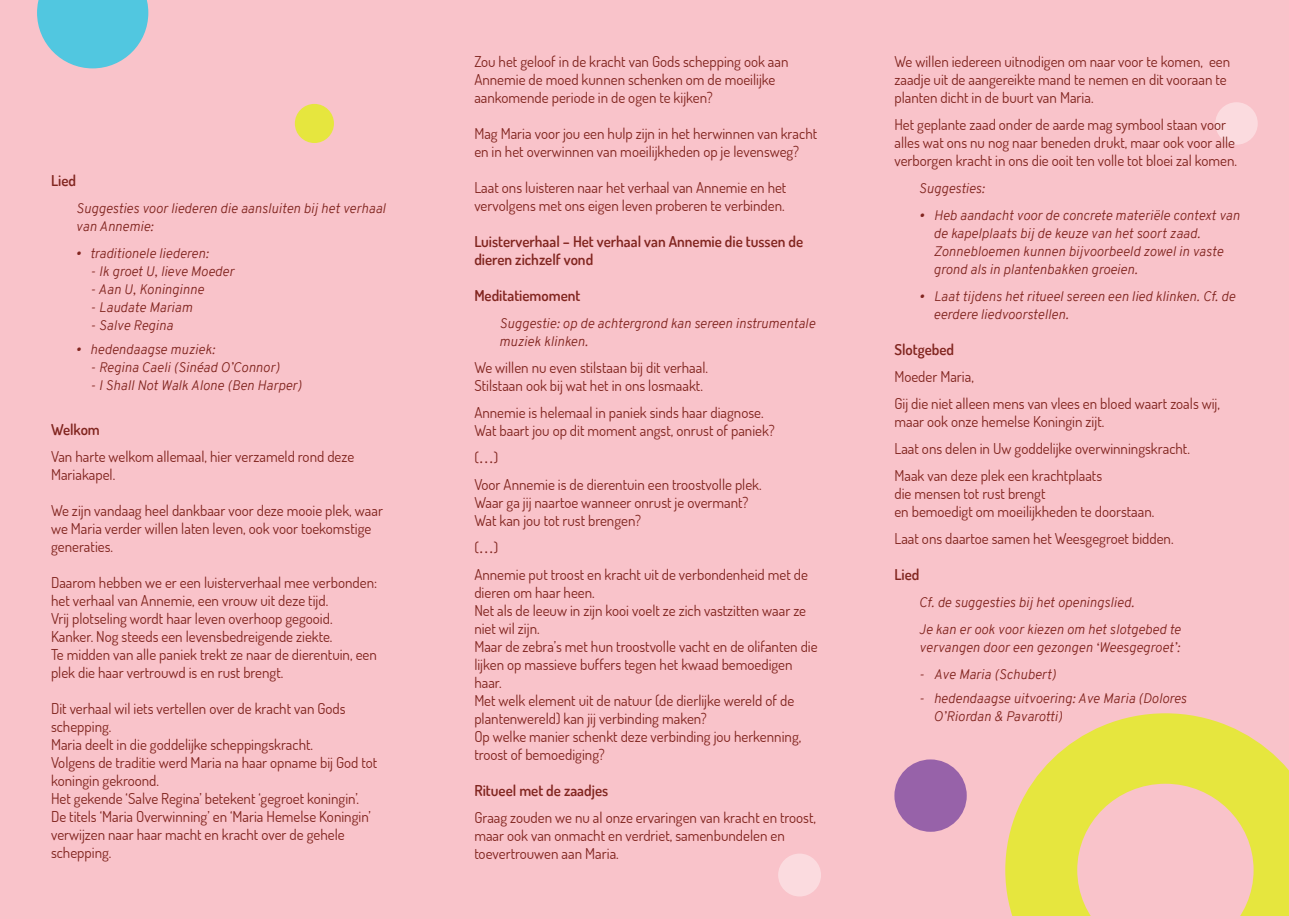
<style>
.page{position:relative;width:1289px;height:919px;background:#fff}
.page>*{position:absolute;margin:0;border:0;box-sizing:border-box;transform-origin:0 0}
.t1{font:15px/18px "Dosis";color:#81251f}
.t2{font:600 15px/18px "Dosis";color:#81251f}
.t3{font:italic 300 13.5px/18px "Overpass";color:#81251f}
.s1{font-family:"Myriad Pro"}
</style>
<div class="page">
<div style="left:0;top:0;width:1288px;height:918px;background:#f9c3ca"></div>
<div style="left:894px;top:759px;width:72px;height:72px;background:#9762a9;border-radius:50%"></div>
<div style="left:1215px;top:102px;width:42px;height:43px;background:#fbdbdf;border-radius:50%"></div>
<div style="left:778px;top:853px;width:43px;height:43px;background:#fbdbdf;border-radius:50%"></div>
<div style="left:295px;top:104px;width:39px;height:39px;background:#e6e63e;border-radius:50%"></div>
<svg style="left:1005px;top:713px;width:282px;height:202px;fill:#e6e63e"></svg>
<svg style="left:37px;top:0;width:111px;height:68px"></svg>
<p class="t2" style="left:51px;top:171px;width:27px">Lied</p>
<p class="t3" style="left:76px;top:199px;width:311px">Suggesties voor liederen die aansluiten bij het verhaal van Annemie:</p>
<p class="t3" style="left:75px;top:244px;width:135px">• traditionele liederen:</p>
<p class="t3" style="left:90px;top:262px;width:145px">- Ik groet U, lieve Moeder</p>
<p class="t3" style="left:90px;top:280px;width:115px">- Aan U, Koninginne</p>
<p class="t3" style="left:90px;top:298px;width:104px">- Laudate Mariam</p>
<p class="t3" style="left:90px;top:316px;width:84px">- Salve Regina</p>
<p class="t3" style="left:75px;top:340px;width:141px">• hedendaagse muziek:</p>
<p class="t3" style="left:90px;top:358px;width:191px">- Regina Caeli (Sinéad O’Connor)</p>
<p class="t3" style="left:90px;top:376px;width:213px">- I Shall Not Walk Alone (Ben Harper)</p>
<p class="t2" style="left:51px;top:420px;width:50px">Welkom</p>
<p class="t1" style="left:51px;top:447px;width:305px">Van harte welkom allemaal, hier verzameld rond deze<br>Mariakapel.</p>
<p class="t1" style="left:51px;top:501px;width:333px">We zijn vandaag heel dankbaar voor deze mooie plek, waar we Maria verder willen laten leven, ook voor toekomstige generaties.</p>
<p class="t1" style="left:51px;top:573px;width:327px">Daarom hebben we er een luisterverhaal mee verbonden: het verhaal van Annemie, een vrouw uit deze tijd.<br>Vrij plotseling wordt haar leven overhoop gegooid.<br>Kanker. Nog steeds een levensbedreigende ziekte.<br>Te midden van alle paniek trekt ze naar de dierentuin, een plek die haar vertrouwd is en rust brengt.</p>
<p class="t1" style="left:51px;top:699px;width:328px">Dit verhaal wil iets vertellen over de kracht van Gods schepping.<br>Maria deelt in die goddelijke scheppingskracht.<br>Volgens de traditie werd Maria na haar opname bij God tot koningin gekroond.<br>Het gekende ‘Salve Regina’ betekent ‘gegroet koningin’.<br>De titels ‘Maria Overwinning’ en ‘Maria Hemelse Koningin’ verwijzen naar haar macht en kracht over de gehele schepping.</p>
<p class="t1" style="left:474px;top:52px;width:316px">Zou het geloof in de kracht van Gods schepping ook aan<br>Annemie de moed kunnen schenken om de moeilijke aankomende periode in de ogen te kijken?</p>
<p class="t1" style="left:474px;top:124px;width:344px">Mag Maria voor jou een hulp zijn in het herwinnen van kracht en in het overwinnen van moeilijkheden op je levensweg?</p>
<p class="t1" style="left:474px;top:178px;width:313px">Laat ons luisteren naar het verhaal van Annemie en het vervolgens met ons eigen leven proberen te verbinden.</p>
<p class="t2" style="left:474px;top:232px;width:330px">Luisterverhaal – Het verhaal van Annemie die tussen de dieren zichzelf vond</p>
<p class="t2" style="left:474px;top:286px;width:108px">Meditatiemoment</p>
<p class="t3" style="left:499px;top:314px;width:317px">Suggestie: op de achtergrond kan sereen instrumentale muziek klinken.</p>
<p class="t1" style="left:474px;top:358px;width:235px">We willen nu even stilstaan bij dit verhaal.<br>Stilstaan ook bij wat het in ons losmaakt.</p>
<p class="t1" style="left:474px;top:403px;width:302px">Annemie is helemaal in paniek sinds haar diagnose.<br>Wat baart jou op dit moment angst, onrust of paniek?</p>
<p class="t1" style="left:474px;top:443px;width:289px;line-height:27px">(<span class="s1">…</span>)<br>Voor Annemie is de dierentuin een troostvolle plek.</p>
<p class="t1" style="left:474px;top:493px;width:275px">Waar ga jij naartoe wanneer onrust je overmant?<br>Wat kan jou tot rust brengen?</p>
<p class="t1" style="left:474px;top:533px;width:335px;line-height:27px">(<span class="s1">…</span>)<br>Annemie put troost en kracht uit de verbondenheid met de</p>
<p class="t1" style="left:474px;top:583px;width:345px">dieren om haar heen.<br>Net als de leeuw in zijn kooi voelt ze zich vastzitten waar ze niet wil zijn.<br>Maar de zebra’s met hun troostvolle vacht en de olifanten die lijken op massieve buffers tegen het kwaad bemoedigen haar.<br>Met welk element uit de natuur (de dierlijke wereld of de plantenwereld) kan jij verbinding maken?<br>Op welke manier schenkt deze verbinding jou herkenning, troost of bemoediging?</p>
<p class="t2" style="left:474px;top:781px;width:135px">Ritueel met de zaadjes</p>
<p class="t1" style="left:474px;top:808px;width:343px">Graag zouden we nu al onze ervaringen van kracht en troost, maar ook van onmacht en verdriet, samenbundelen en toevertrouwen aan Maria.</p>
<p class="t1" style="left:894px;top:52px;width:337px">We willen iedereen uitnodigen om naar voor te komen, een zaadje uit de aangereikte mand te nemen en dit vooraan te planten dicht in de buurt van Maria.</p>
<p class="t1" style="left:894px;top:115px;width:344px">Het geplante zaad onder de aarde mag symbool staan voor alles wat ons nu nog naar beneden drukt, maar ook voor alle verborgen kracht in ons die ooit ten volle tot bloei zal komen.</p>
<p class="t3" style="left:918px;top:179px;width:67px">Suggesties:</p>
<p class="t3" style="left:933px;top:206px;width:308px;text-indent:-15px">• Heb aandacht voor de concrete materiële context van de kapelplaats bij de keuze van het soort zaad.<br>Zonnebloemen kunnen bijvoorbeeld zowel in vaste grond als in plantenbakken groeien.</p>
<p class="t3" style="left:933px;top:287px;width:303px;text-indent:-15px">• Laat tijdens het ritueel sereen een lied klinken. Cf. de eerdere liedvoorstellen.</p>
<p class="t2" style="left:894px;top:340px;width:61px">Slotgebed</p>
<p class="t1" style="left:894px;top:362px;width:327px;line-height:27px">Moeder Maria,<br>Gij die niet alleen mens van vlees en bloed waart zoals wij,</p>
<p class="t1" style="left:894px;top:407px;width:297px;line-height:27px">maar ook onze hemelse Koningin zijt.<br>Laat ons delen in Uw goddelijke overwinningskracht.<br>Maak van deze plek een krachtplaats</p>
<p class="t1" style="left:894px;top:484px;width:261px">die mensen tot rust brengt<br>en bemoedigt om moeilijkheden te doorstaan.</p>
<p class="t1" style="left:894px;top:529px;width:281px">Laat ons daartoe samen het Weesgegroet bidden.</p>
<p class="t2" style="left:894px;top:565px;width:27px">Lied</p>
<p class="t3" style="left:918px;top:589px;width:263px;line-height:27px">Cf. de suggesties bij het openingslied.<br>Je kan er ook voor kiezen om het slotgebed te</p>
<p class="t3" style="left:919px;top:638px;width:262px">vervangen door een gezongen ‘Weesgegroet’:</p>
<p class="t3" style="left:918px;top:665px;width:139px">- Ave Maria (Schubert)</p>
<p class="t3" style="left:933px;top:689px;width:255px;text-indent:-15px">- hedendaagse uitvoering: Ave Maria (Dolores<br>O’Riordan &amp; Pavarotti)</p>
</div>
